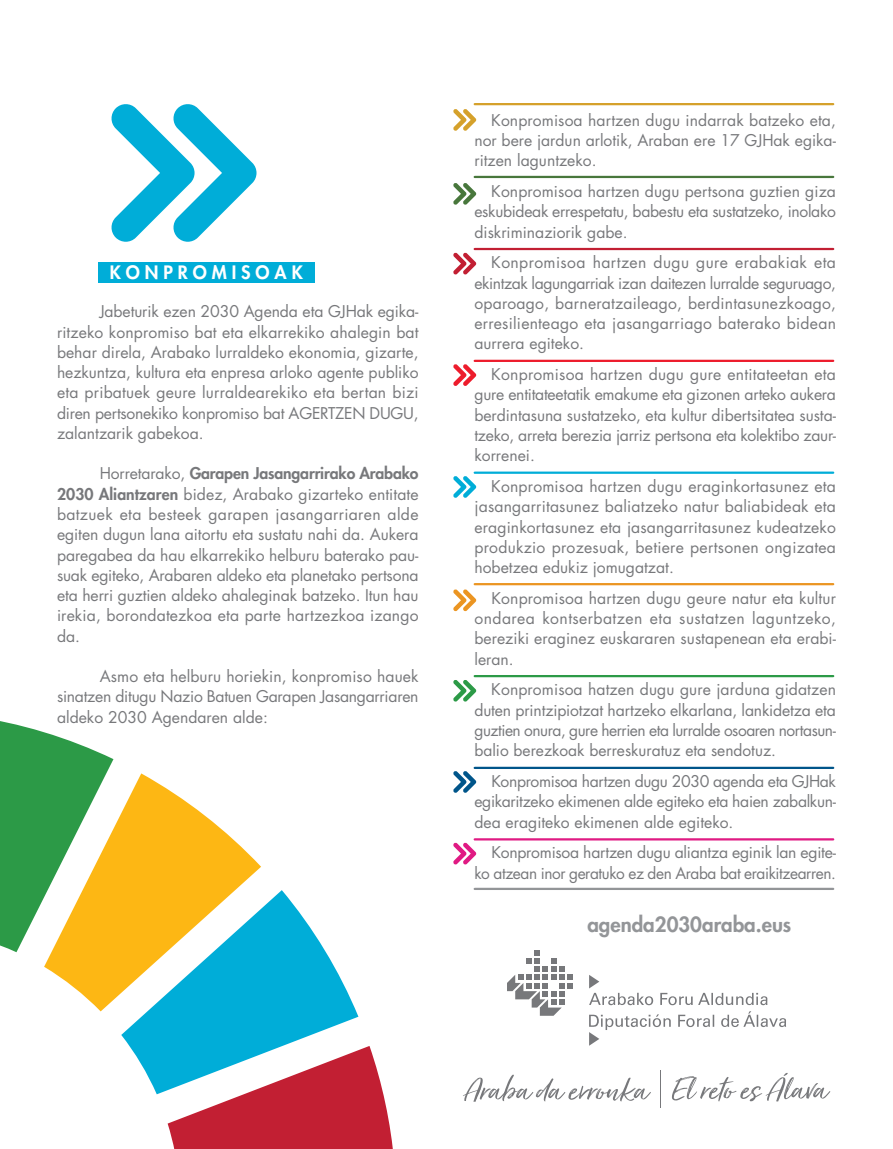
<style>
.page{position:relative;width:893px;height:1149px;background:#fff}
.page>*{position:absolute;margin:0;border:0;box-sizing:border-box;transform-origin:0 0}
.t1{font:800 20.4px "Futura Std";color:#939598}
.t2{font:800 18px "Futura Std";letter-spacing:.27em;color:#fff}
.t3{font:15.75px/20.2px "Futura Std";color:#77787b;text-align:justify}
.t4{font:15.75px/20.2px "Futura Std";letter-spacing:-.025em;color:#77787b;text-align:right}
.s1{font-weight:800}
</style>
<div class="page">
<svg style="left:507px;top:950px;width:66px;height:65px"></svg>
<svg style="left:589px;top:1011px;width:197px;height:34px"></svg>
<svg style="left:589px;top:975px;width:178px;height:29px"></svg>
<svg style="left:111px;top:104px;width:145px;height:138px"></svg>
<svg style="left:44px;top:773px;width:217px;height:238px;fill:#fdb714"></svg>
<svg style="left:168px;top:1046px;width:225px;height:102px"></svg>
<svg style="left:0;top:721px;width:113px;height:230px"></svg>
<svg style="left:121px;top:889px;width:237px;height:204px"></svg>
<hr style="left:661px;top:1069px;width:1px;height:38px;background:#77787b">
<svg style="left:463px;top:1074px;width:188px;height:27px"></svg>
<svg style="left:672px;top:1073px;width:158px;height:28px"></svg>
<div style="left:98px;top:262px;width:216px;height:20px;background:#00add8"></div>
<hr style="left:475px;top:103px;width:358px;height:2px;background:#d5a12b">
<hr style="left:475px;top:176px;width:358px;height:2px;background:#48773c">
<hr style="left:475px;top:248px;width:358px;height:2px;background:#c21f33">
<hr style="left:475px;top:359px;width:358px;height:3px;background:#ed1c2c">
<hr style="left:475px;top:471px;width:358px;height:2px;background:#00add8">
<hr style="left:475px;top:583px;width:358px;height:2px;background:#eb9522">
<hr style="left:475px;top:674px;width:358px;height:3px;background:#2c9a47">
<hr style="left:475px;top:766px;width:358px;height:2px;background:#00558a">
<hr style="left:475px;top:838px;width:358px;height:2px;background:#e01a83">
<hr style="left:475px;top:887px;width:358px;height:2px;background:#939598">
<svg style="left:453px;top:109px;width:23px;height:22px"></svg>
<svg style="left:453px;top:183px;width:23px;height:21px"></svg>
<svg style="left:453px;top:252px;width:23px;height:22px"></svg>
<svg style="left:453px;top:364px;width:23px;height:22px"></svg>
<svg style="left:453px;top:476px;width:23px;height:21px"></svg>
<svg style="left:453px;top:589px;width:23px;height:22px"></svg>
<svg style="left:453px;top:680px;width:23px;height:21px"></svg>
<svg style="left:453px;top:771px;width:23px;height:21px"></svg>
<svg style="left:453px;top:842px;width:23px;height:22px"></svg>
<p class="t2" style="left:110px;top:264px;width:194px">KONPROMISOAK</p>
<p class="t3" style="left:57px;top:302px;width:363px;text-indent:43px">Jabeturik ezen 2030 Agenda eta GJHak egika&shy;ritzeko konpromiso bat eta elkarrekiko ahalegin bat behar direla, Arabako lurraldeko ekonomia, gizarte, hezkuntza, kultura eta enpresa arloko agente publiko eta pribatuek geure lurraldearekiko eta bertan bizi diren pertsonekiko konpromiso bat AGERTZEN DUGU, zalantzarik gabekoa.</p>
<p class="t3" style="left:57px;top:464px;width:363px;text-indent:43px">Horretarako, <span class="s1">Garapen Jasangarrirako Arabako 2030 Aliantzaren</span> bidez, Arabako gizarteko entitate batzuek eta besteek garapen jasangarriaren alde egiten dugun lana aitortu eta sustatu nahi da. Aukera paregabea da hau elkarrekiko helburu baterako pau&shy;suak egiteko, Arabaren aldeko eta planetako pertsona eta herri guztien aldeko ahaleginak batzeko. Itun hau irekia, borondatezkoa eta parte hartzezkoa izango da.</p>
<p class="t3" style="left:57px;top:667px;width:363px;text-indent:43px">Asmo eta helburu horiekin, konpromiso hauek sinatzen ditugu Nazio Batuen Garapen Jasangarriaren aldeko 2030 Agendaren alde:</p>
<p class="t3" style="left:474px;top:111px;width:363px;text-indent:17px">Konpromisoa hartzen dugu indarrak batzeko eta, nor bere jardun arlotik, Araban ere 17 GJHak egika&shy;ritzen laguntzeko.</p>
<p class="t3" style="left:474px;top:182px;width:363px;text-indent:17px">Konpromisoa hartzen dugu pertsona guztien giza eskubideak errespetatu, babestu eta sustatzeko, inolako diskriminaziorik gabe.</p>
<p class="t3" style="left:474px;top:253px;width:363px;text-indent:17px">Konpromisoa hartzen dugu gure erabakiak eta ekintzak lagungarriak izan daitezen lurralde seguruago, oparoago, barneratzaileago, berdintasunezkoago, erresilienteago eta jasangarriago baterako bidean aurrera egiteko.</p>
<p class="t3" style="left:474px;top:365px;width:363px;text-indent:17px">Konpromisoa hartzen dugu gure entitateetan eta gure entitateetatik emakume eta gizonen arteko aukera berdintasuna sustatzeko, eta kultur dibertsitatea susta&shy;tzeko, arreta berezia jarriz pertsona eta kolektibo zaur&shy;korrenei.</p>
<p class="t3" style="left:474px;top:477px;width:363px;text-indent:17px">Konpromisoa hartzen dugu eraginkortasunez eta jasangarritasunez baliatzeko natur baliabideak eta eraginkortasunez eta jasangarritasunez kudeatzeko produkzio prozesuak, betiere pertsonen ongizatea hobetzea edukiz jomugatzat.</p>
<p class="t3" style="left:474px;top:588px;width:363px;text-indent:17px">Konpromisoa hartzen dugu geure natur eta kultur ondarea kontserbatzen eta sustatzen laguntzeko, bereziki eraginez euskararen sustapenean eta erabi&shy;leran.</p>
<p class="t3" style="left:474px;top:680px;width:363px;text-indent:17px">Konpromisoa hatzen dugu gure jarduna gidatzen duten printzipiotzat hartzeko elkarlana, lankidetza eta guztien onura, gure herrien eta lurralde osoaren nortasun&shy;balio berezkoak berreskuratuz eta sendotuz.</p>
<p class="t3" style="left:474px;top:771px;width:363px;text-indent:17px">Konpromisoa hartzen dugu 2030 agenda eta GJHak egikaritzeko ekimenen alde egiteko eta haien zabalkun&shy;dea eragiteko ekimenen alde egiteko.</p>
<p class="t4" style="left:474px;top:843px;width:363px">Konpromisoa hartzen dugu aliantza eginik lan egite&shy;ko atzean inor geratuko ez den Araba bat eraikitzearren.</p>
<p class="t1" style="left:587px;top:914px;width:205px">agenda2030araba.eus</p>
</div>
